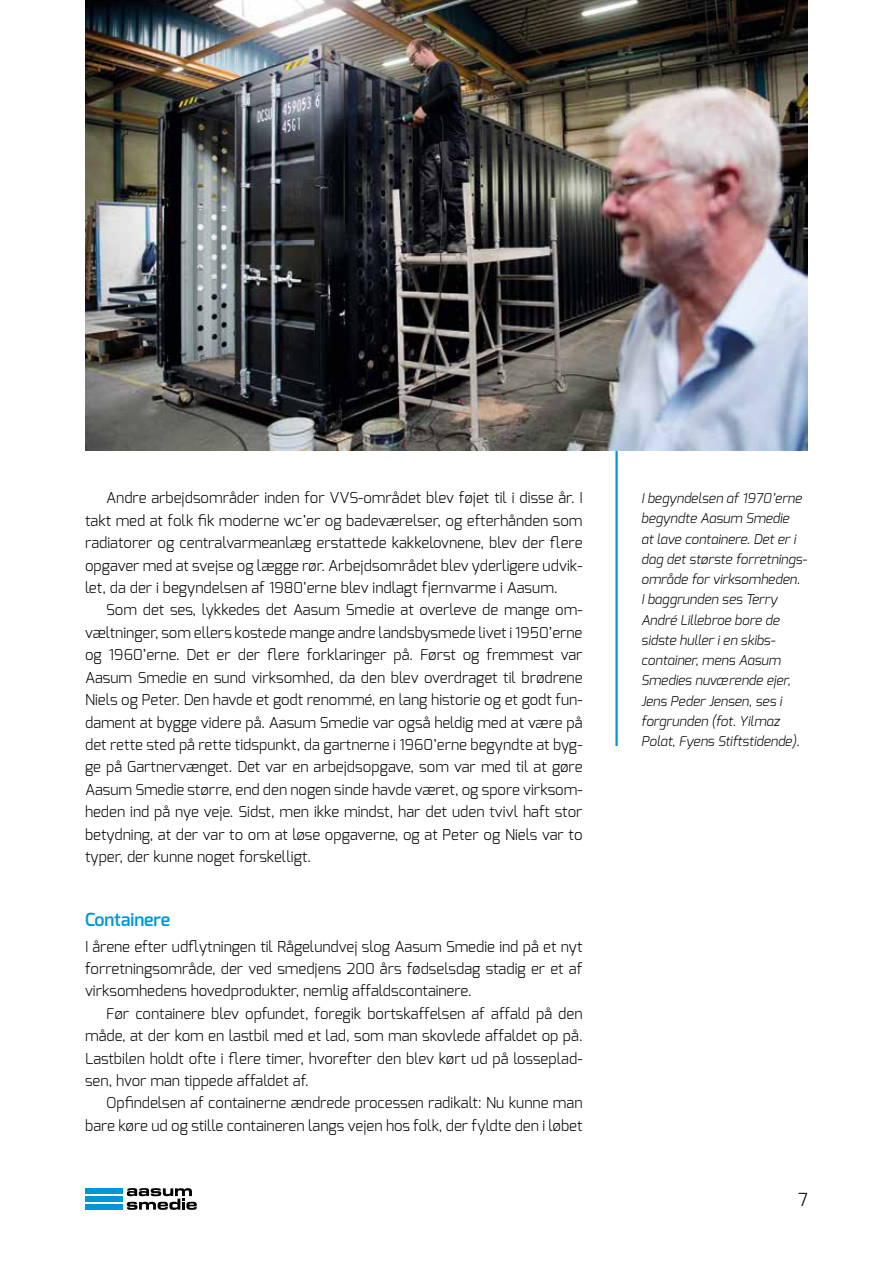
<style>
.page{position:relative;width:893px;height:1263px;background:#fff}
.page>*{position:absolute;margin:0;border:0;box-sizing:border-box;transform-origin:0 0}
.t1{font:600 18px "Exo";color:#0097d9}
.t2{font:300 18px "Exo";color:#000}
.t3{font:300 15px/22.4px "Exo";color:#000;text-align:justify}
.t4{font:italic 300 13.5px/20.2px "Exo";color:#000}
</style>
<div class="page">
<div style="left:85px;top:1196px;width:37px;height:6px;background:#0097d9"></div>
<div style="left:85px;top:1204px;width:37px;height:6px;background:#0097d9"></div>
<div style="left:85px;top:1188px;width:37px;height:6px;background:#0097d9"></div>
<svg style="left:127px;top:1188px;width:70px;height:22px"></svg>
<hr style="left:615px;top:400px;width:3px;height:346px;background:#0097d9">
<img style="left:85px;top:0;width:723px;height:451px">
<p class="t3" style="left:85px;top:487px;width:499px;text-indent:21px">Andre arbejdsområder inden for VVS-området blev føjet til i disse år. I takt med at folk fik moderne wc’er og badeværelser, og efterhånden som radiatorer og centralvarmeanlæg erstattede kakkelovnene, blev der flere opgaver med at svejse og lægge rør. Arbejdsområdet blev yderligere udvik&shy;let, da der i begyndelsen af 1980’erne blev indlagt fjernvarme i Aasum.</p>
<p class="t3" style="left:85px;top:599px;width:499px;text-indent:21px">Som det ses, lykkedes det Aasum Smedie at overleve de mange om&shy;væltninger, som ellers kostede mange andre landsbysmede livet i 1950’erne og 1960’erne. Det er der flere forklaringer på. Først og fremmest var Aasum Smedie en sund virksomhed, da den blev overdraget til brødrene Niels og Peter. Den havde et godt renommé, en lang historie og et godt fun&shy;dament at bygge videre på. Aasum Smedie var også heldig med at være på det rette sted på rette tidspunkt, da gartnerne i 1960’erne begyndte at byg&shy;ge på Gartnervænget. Det var en arbejdsopgave, som var med til at gøre Aasum Smedie større, end den nogen sinde havde været, og spore virksom&shy;heden ind på nye veje. Sidst, men ikke mindst, har det uden tvivl haft stor betydning, at der var to om at løse opgaverne, og at Peter og Niels var to typer, der kunne noget forskelligt.</p>
<p class="t1" style="left:85px;top:908px;width:87px">Containere</p>
<p class="t3" style="left:85px;top:935px;width:499px">I årene efter udflytningen til Rågelundvej slog Aasum Smedie ind på et nyt forretningsområde, der ved smedjens 200 års fødselsdag stadig er et af virksomhedens hovedprodukter, nemlig affaldscontainere.</p>
<p class="t3" style="left:85px;top:1002px;width:499px;text-indent:21px">Før containere blev opfundet, foregik bortskaffelsen af affald på den måde, at der kom en lastbil med et lad, som man skovlede affaldet op på.<br>Lastbilen holdt ofte i flere timer, hvorefter den blev kørt ud på losseplad&shy;sen, hvor man tippede affaldet af.</p>
<p class="t3" style="left:85px;top:1092px;width:499px;text-align:right">Opfindelsen af containerne ændrede processen radikalt: Nu kunne man bare køre ud og stille containeren langs vejen hos folk, der fyldte den i løbet</p>
<p class="t4" style="left:641px;top:488px;width:168px">I begyndelsen af 1970’erne begyndte Aasum Smedie<br>at lave containere. Det er i dag det største forretnings&shy;område for virksomheden.<br>I baggrunden ses Terry<br>André Lillebroe bore de sidste huller i en skibs&shy;container, mens Aasum<br>Smedies nuværende ejer,<br>Jens Peder Jensen, ses i forgrunden (fot. Yilmaz<br>Polat, Fyens Stiftstidende).</p>
<p class="t2" style="left:798px;top:1188px;width:11px">7</p>
</div>
